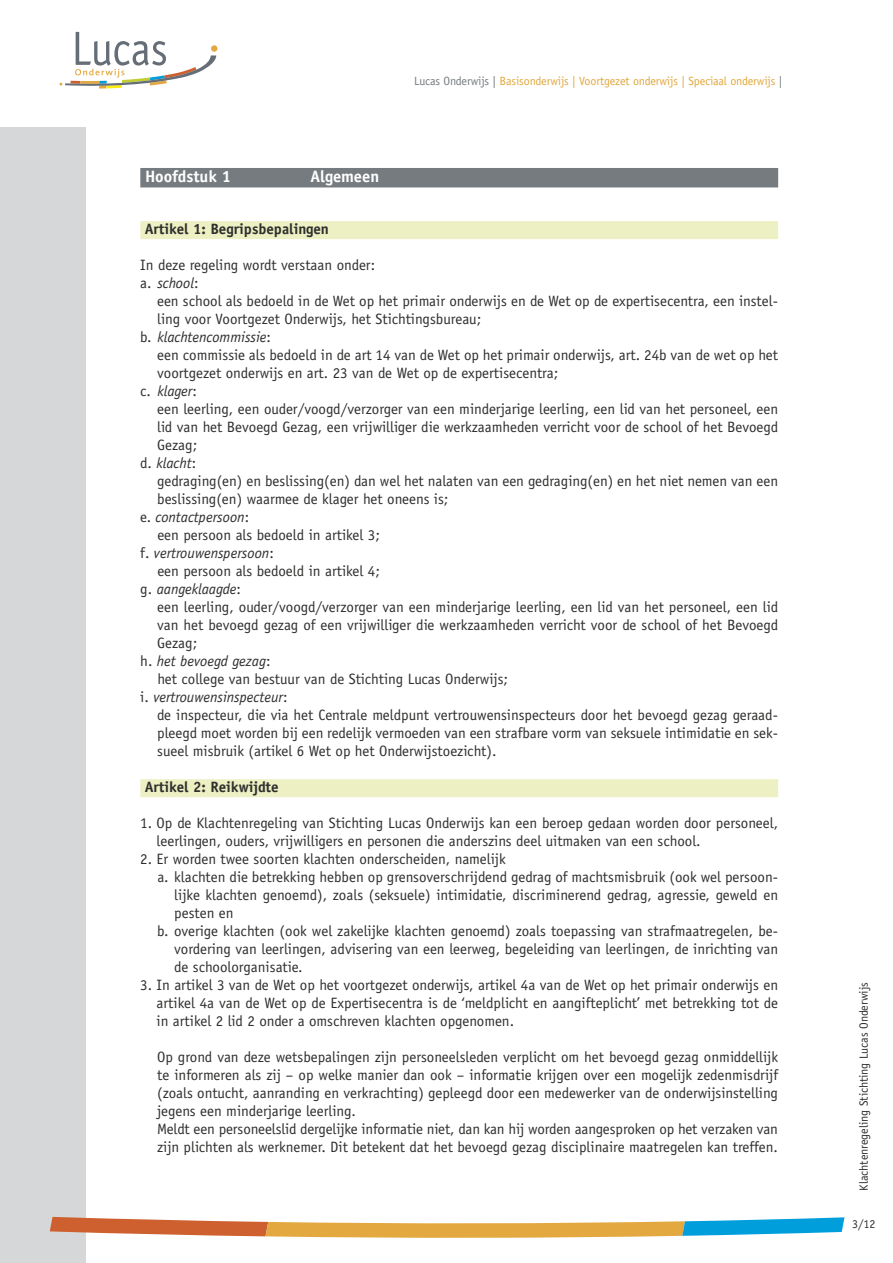
<style>
.page{position:relative;width:893px;height:1263px;background:#fff}
.page>*{position:absolute;margin:0;border:0;box-sizing:border-box;transform-origin:0 0}
.t1{font:700 16.5px "Officina Sans LT";color:#fff}
.t2{font:15px/18px "Officina Sans LT";color:#2f2f2e}
.t3{font:italic 15px "Officina Sans LT";color:#2f2f2e}
.t4{font:700 15px "Officina Sans LT";color:#2f2f2e}
.t5{font:12px "Officina Sans LT";letter-spacing:-.01em;color:#e1a83e}
.t6{font:12px "Officina Sans LT";color:#2f2f2e}
.s1{color:#757b7f}
.s2{font-style:italic}
.s3{font-style:normal}
</style>
<div class="page">
<div style="left:0;top:128px;width:85px;height:1135px;background:#d6d7d8"></div>
<div style="left:211px;top:45px;width:6px;height:7px;background:#e3a83f;border-radius:50%"></div>
<svg style="left:60px;top:32px;width:156px;height:57px"></svg>
<svg style="left:50px;top:1217px;width:794px;height:21px"></svg>
<div style="left:140px;top:168px;width:638px;height:19px;background:#757b7f"></div>
<div style="left:140px;top:221px;width:638px;height:18px;background:#ecf0c2"></div>
<div style="left:140px;top:779px;width:638px;height:18px;background:#ecf0c2"></div>
<p class="t5" style="left:414px;top:77px;width:370px"><span class="s1">Lucas Onderwijs |</span> Basisonderwijs | Voortgezet onderwijs | Speciaal onderwijs <span class="s1">|</span></p>
<p class="t1" style="left:145px;top:171px;width:87px">Hoofdstuk 1</p>
<p class="t1" style="left:310px;top:171px;width:70px">Algemeen</p>
<p class="t4" style="left:145px;top:223px;width:186px">Artikel 1: Begripsbepalingen</p>
<p class="t2" style="left:140px;top:257px;width:236px">In deze regeling wordt verstaan onder: a. <span class="s2">school</span>:</p>
<p class="t2" style="left:157px;top:293px;width:622px">een school als bedoeld in de Wet op het primair onderwijs en de Wet op de expertisecentra, een instel-</p>
<p class="t2" style="left:157px;top:311px;width:326px">ling voor Voortgezet Onderwijs, het Stichtingsbureau;</p>
<p class="t3" style="left:140px;top:331px;width:132px"><span class="s3">b.</span> klachtencommissie<span class="s3">:</span></p>
<p class="t2" style="left:157px;top:347px;width:622px">een commissie als bedoeld in de art 14 van de Wet op het primair onderwijs, art. 24b van de wet op het</p>
<p class="t2" style="left:157px;top:365px;width:402px">voortgezet onderwijs en art. 23 van de Wet op de expertisecentra;</p>
<p class="t3" style="left:140px;top:385px;width:58px"><span class="s3">c.</span> klager<span class="s3">:</span></p>
<p class="t2" style="left:157px;top:401px;width:622px">een leerling, een ouder/voogd/verzorger van een minderjarige leerling, een lid van het personeel, een</p>
<p class="t2" style="left:157px;top:419px;width:622px">lid van het Bevoegd Gezag, een vrijwilliger die werkzaamheden verricht voor de school of het Bevoegd</p>
<p class="t2" style="left:157px;top:437px;width:41px">Gezag;</p>
<p class="t3" style="left:140px;top:457px;width:57px"><span class="s3">d.</span> klacht<span class="s3">:</span></p>
<p class="t2" style="left:157px;top:473px;width:622px">gedraging(en) en beslissing(en) dan wel het nalaten van een gedraging(en) en het niet nemen van een</p>
<p class="t2" style="left:157px;top:491px;width:293px">beslissing(en) waarmee de klager het oneens is;</p>
<p class="t3" style="left:140px;top:511px;width:110px"><span class="s3">e.</span> contactpersoon<span class="s3">:</span></p>
<p class="t2" style="left:157px;top:527px;width:224px">een persoon als bedoeld in artikel 3;</p>
<p class="t3" style="left:140px;top:547px;width:135px"><span class="s3">f.</span> vertrouwenspersoon<span class="s3">:</span></p>
<p class="t2" style="left:157px;top:563px;width:224px">een persoon als bedoeld in artikel 4;</p>
<p class="t3" style="left:140px;top:583px;width:102px"><span class="s3">g.</span> aangeklaagde<span class="s3">:</span></p>
<p class="t2" style="left:157px;top:599px;width:622px">een leerling, ouder/voogd/verzorger van een minderjarige leerling, een lid van het personeel, een lid</p>
<p class="t2" style="left:157px;top:617px;width:622px">van het bevoegd gezag of een vrijwilliger die werkzaamheden verricht voor de school of het Bevoegd</p>
<p class="t2" style="left:157px;top:635px;width:41px">Gezag;</p>
<p class="t3" style="left:140px;top:655px;width:132px"><span class="s3">h.</span> het bevoegd gezag<span class="s3">:</span></p>
<p class="t2" style="left:157px;top:671px;width:352px">het college van bestuur van de Stichting Lucas Onderwijs;</p>
<p class="t3" style="left:140px;top:691px;width:149px"><span class="s3">i.</span> vertrouwensinspecteur<span class="s3">:</span></p>
<p class="t2" style="left:157px;top:707px;width:622px">de inspecteur, die via het Centrale meldpunt vertrouwensinspecteurs door het bevoegd gezag geraad-</p>
<p class="t2" style="left:157px;top:725px;width:622px">pleegd moet worden bij een redelijk vermoeden van een strafbare vorm van seksuele intimidatie en sek-</p>
<p class="t2" style="left:157px;top:743px;width:341px">sueel misbruik (artikel 6 Wet op het Onderwijstoezicht).</p>
<p class="t4" style="left:145px;top:781px;width:135px">Artikel 2: Reikwijdte</p>
<p class="t2" style="left:157px;top:815px;width:623px;text-indent:-16px">1. Op de Klachtenregeling van Stichting Lucas Onderwijs kan een beroep gedaan worden door personeel, leerlingen, ouders, vrijwilligers en personen die anderszins deel uitmaken van een school.</p>
<p class="t2" style="left:140px;top:851px;width:367px">2. Er worden twee soorten klachten onderscheiden, namelijk</p>
<p class="t2" style="left:157px;top:869px;width:622px">a. klachten die betrekking hebben op grensoverschrijdend gedrag of machtsmisbruik (ook wel persoon-</p>
<p class="t2" style="left:174px;top:887px;width:605px">lijke klachten genoemd), zoals (seksuele) intimidatie, discriminerend gedrag, agressie, geweld en</p>
<p class="t2" style="left:174px;top:905px;width:61px">pesten en</p>
<p class="t2" style="left:157px;top:923px;width:622px">b. overige klachten (ook wel zakelijke klachten genoemd) zoals toepassing van strafmaatregelen, be-</p>
<p class="t2" style="left:174px;top:941px;width:605px">vordering van leerlingen, advisering van een leerweg, begeleiding van leerlingen, de inrichting van</p>
<p class="t2" style="left:174px;top:959px;width:130px">de schoolorganisatie.</p>
<p class="t2" style="left:157px;top:977px;width:623px;text-align:justify;text-indent:-16px">3. In artikel 3 van de Wet op het voortgezet onderwijs, artikel 4a van de Wet op het primair onderwijs en artikel 4a van de Wet op de Expertisecentra is de ‘meldplicht en aangifteplicht’ met betrekking tot de in artikel 2 lid 2 onder a omschreven klachten opgenomen.</p>
<p class="t2" style="left:157px;top:1049px;width:622px">Op grond van deze wetsbepalingen zijn personeelsleden verplicht om het bevoegd gezag onmiddellijk te informeren als zij – op welke manier dan ook – informatie krijgen over een mogelijk zedenmisdrijf (zoals ontucht, aanranding en verkrachting) gepleegd door een medewerker van de onderwijsinstelling jegens een minderjarige leerling.<br>Meldt een personeelslid dergelijke informatie niet, dan kan hij worden aangesproken op het verzaken van zijn plichten als werknemer. Dit betekent dat het bevoegd gezag disciplinaire maatregelen kan treffen.</p>
<p class="t6" style="left:859px;top:1191px;width:210px;rotate:-90deg">Klachtenregeling Stichting Lucas Onderwijs</p>
<p class="t6" style="left:852px;top:1219px;width:25px">3/12</p>
</div>
